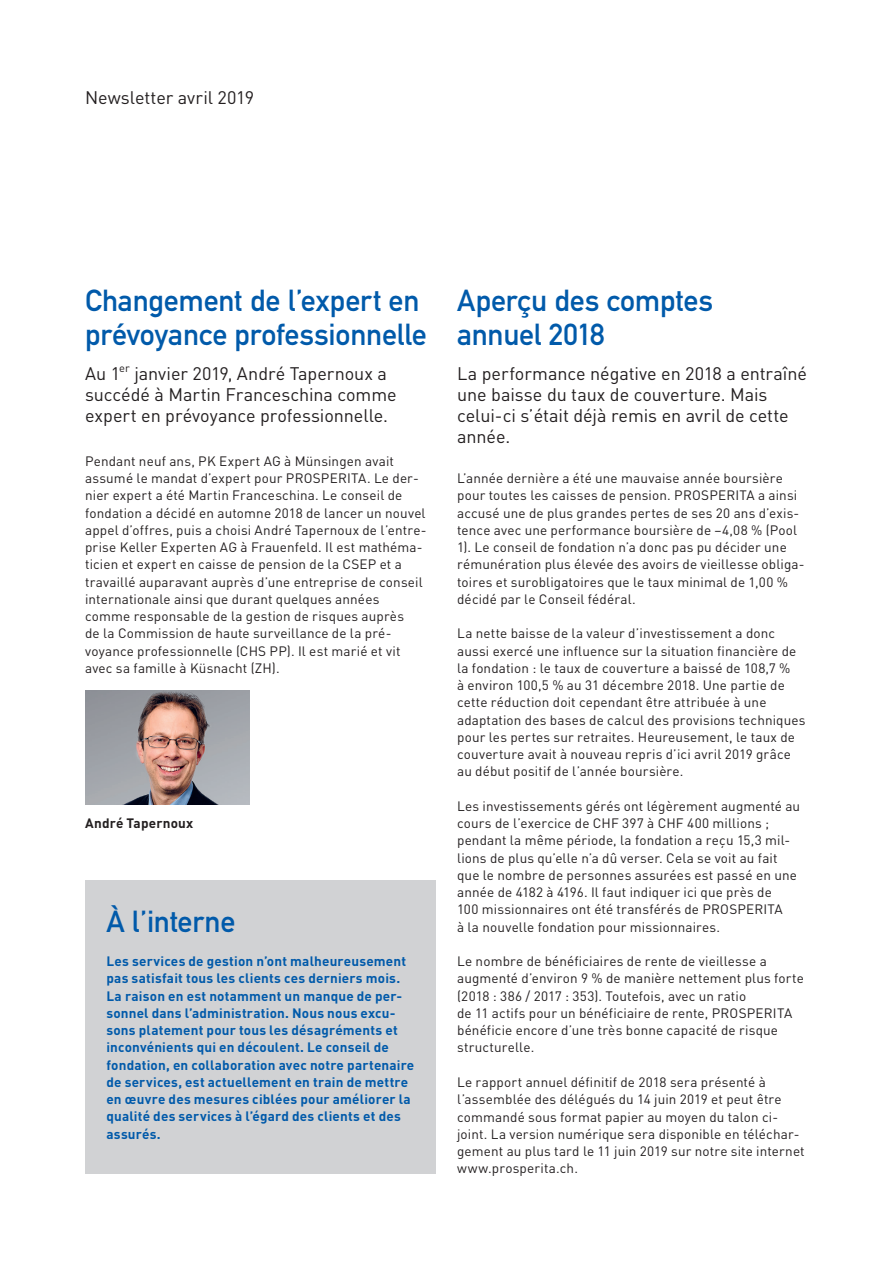
<style>
.page{position:relative;width:893px;height:1263px;background:#fff}
.page>*{position:absolute;margin:0;border:0;box-sizing:border-box;transform-origin:0 0}
.t1{font:30px/34.5px "DIN Mittelschrift Std";letter-spacing:-.005em;color:#015aaa}
.t2{font:18px/21px "DINOT";letter-spacing:-.005em;color:#231f20}
.t3{font:13.5px/17.2px "DINOT";letter-spacing:.01em;color:#231f20}
.t4{font:700 13.5px/17.2px "DINOT";letter-spacing:.015em;color:#015aaa}
.t5{font:700 13.5px "DINOT";letter-spacing:.015em;color:#231f20}
</style>
<div class="page">
<div style="left:85px;top:880px;width:351px;height:293px;background:#d1d2d4"></div>
<img style="left:85px;top:690px;width:165px;height:115px">
<h2 class="t2" style="left:85px;top:86px;width:171px">Newsletter avril 2019</h2>
<h1 class="t1" style="left:85px;top:283px;width:343px">Changement de l’expert en prévoyance professionnelle</h1>
<h2 class="t2" style="left:85px;top:362px;width:313px">Au 1<sup>er</sup> janvier 2019, André Tapernoux a succédé à Martin Franceschina comme expert en prévoyance professionnelle.</h2>
<p class="t3" style="left:85px;top:452px;width:343px">Pendant neuf ans, PK Expert AG à Münsingen avait assumé le mandat d’expert pour PROSPERITA. Le der&shy;nier expert a été Martin Franceschina. Le conseil de fondation a décidé en automne 2018 de lancer un nouvel appel d’offres, puis a choisi André Tapernoux de l’entre&shy;prise Keller Experten AG à Frauenfeld. Il est mathéma&shy;ticien et expert en caisse de pension de la CSEP et a travaillé auparavant auprès d’une entreprise de conseil internationale ainsi que durant quelques années comme responsable de la gestion de risques auprès<br>de la Commission de haute surveillance de la pré&shy;voyance professionnelle (CHS PP). Il est marié et vit avec sa famille à Küsnacht (ZH).</p>
<p class="t5" style="left:85px;top:814px;width:110px">André Tapernoux</p>
<h1 class="t1" style="left:106px;top:904px;width:130px">À l’interne</h1>
<p class="t4" style="left:106px;top:952px;width:309px">Les services de gestion n’ont malheureusement pas satisfait tous les clients ces derniers mois.<br>La raison en est notamment un manque de per&shy;sonnel dans l’administration. Nous nous excu&shy;sons platement pour tous les désagréments et inconvénients qui en découlent. Le conseil de fondation, en collaboration avec notre partenaire de services, est actuellement en train de mettre en œuvre des mesures ciblées pour améliorer la qualité des services à l’égard des clients et des assurés.</p>
<h1 class="t1" style="left:457px;top:283px;width:258px">Aperçu des comptes annuel 2018</h1>
<h2 class="t2" style="left:457px;top:362px;width:351px">La performance négative en 2018 a entraîné une baisse du taux de couverture. Mais celui-ci s’était déjà remis en avril de cette année.</h2>
<p class="t3" style="left:457px;top:469px;width:349px">L’année dernière a été une mauvaise année boursière pour toutes les caisses de pension. PROSPERITA a ainsi accusé une de plus grandes pertes de ses 20 ans d’exis&shy;tence avec une performance boursière de –4,08 % (Pool 1). Le conseil de fondation n’a donc pas pu décider une rémunération plus élevée des avoirs de vieillesse obliga&shy;toires et surobligatoires que le taux minimal de 1,00 % décidé par le Conseil fédéral.</p>
<p class="t3" style="left:457px;top:625px;width:350px">La nette baisse de la valeur d’investissement a donc aussi exercé une influence sur la situation financière de la fondation : le taux de couverture a baissé de 108,7 %<br>à environ 100,5 % au 31 décembre 2018. Une partie de cette réduction doit cependant être attribuée à une adaptation des bases de calcul des provisions techniques pour les pertes sur retraites. Heureusement, le taux de couverture avait à nouveau repris d’ici avril 2019 grâce au début positif de l’année boursière.</p>
<p class="t3" style="left:457px;top:797px;width:345px">Les investissements gérés ont légèrement augmenté au cours de l’exercice de CHF 397 à CHF 400 millions ; pendant la même période, la fondation a reçu 15,3 mil&shy;lions de plus qu’elle n’a dû verser. Cela se voit au fait que le nombre de personnes assurées est passé en une année de 4182 à 4196. Il faut indiquer ici que près de<br>100 missionnaires ont été transférés de PROSPERITA<br>à la nouvelle fondation pour missionnaires.</p>
<p class="t3" style="left:457px;top:952px;width:348px">Le nombre de bénéficiaires de rente de vieillesse a augmenté d’environ 9 % de manière nettement plus forte (2018 : 386 / 2017 : 353). Toutefois, avec un ratio<br>de 11 actifs pour un bénéficiaire de rente, PROSPERITA bénéficie encore d’une très bonne capacité de risque structurelle.</p>
<p class="t3" style="left:457px;top:1073px;width:349px">Le rapport annuel définitif de 2018 sera présenté à l’assemblée des délégués du 14 juin 2019 et peut être commandé sous format papier au moyen du talon ci&shy;joint. La version numérique sera disponible en téléchar&shy;gement au plus tard le 11 juin 2019 sur notre site internet www.prosperita.ch.</p>
</div>
